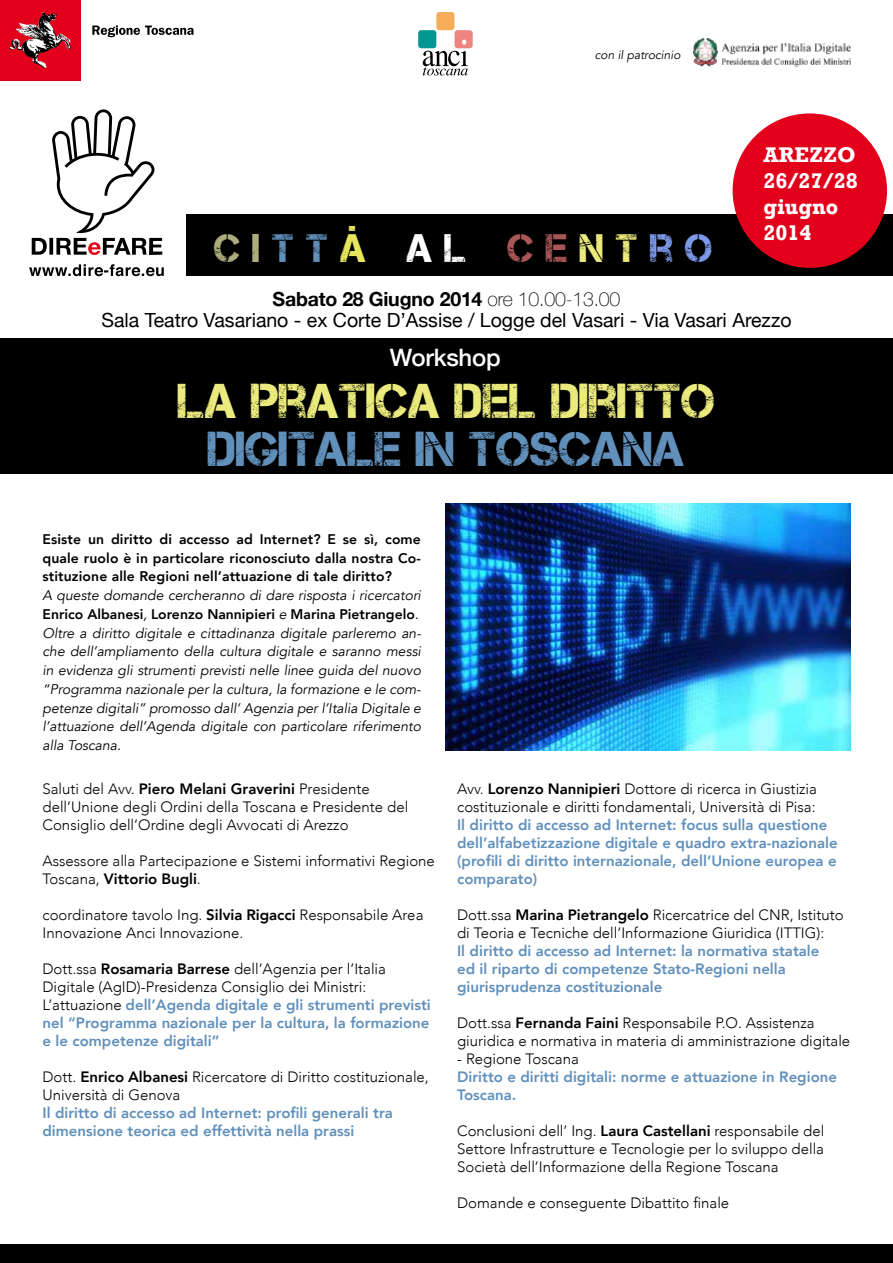
<style>
.page{position:relative;width:893px;height:1263px;background:#fff}
.page>*{position:absolute;margin:0;border:0;box-sizing:border-box;transform-origin:0 0}
.t1{font:48.75px "Captureit";color:#ebeb7d}
.t2{font:48.75px "Captureit";color:#6190bb}
.t3{font:39.75px "Captureit";letter-spacing:.3em;color:#adad7d}
.t4{font:500 24px "Helvetica Neue";letter-spacing:-.01em;color:#fff}
.t5{font:700 21.75px/26.1px "Rockwell";color:#fff}
.t6{font:19.5px/21px "Helvetica Neue";color:#000;text-align:center}
.t7{font:300 15px/18px "Avenir";color:#000}
.t8{font:800 15px/18px "Avenir";color:#6190bb}
.t9{font:italic 13.95px/18.8px "Avenir";color:#000}
.t10{font:800 13.95px/18.8px "Avenir";letter-spacing:.01em;color:#000;text-align:justify}
.t11{font:italic 12px "Avenir";color:#000}
.s1{color:#6190bb}
.s2{color:#e6e65c}
.s3{color:#fff}
.s4{color:#ab5757}
.s5{color:#ebeb7d}
.s6{color:#7d99eb}
.s7{font-weight:700}
.s8{font-weight:100}
.s9{font-weight:800;font-style:normal}
.s10{font-weight:800}
.s11{font-weight:300;color:#000}
.s12{color:#000}
</style>
<div class="page">
<div style="left:0;top:338px;width:893px;height:136px;background:#000"></div>
<div style="left:0;top:1244px;width:893px;height:19px;background:#000"></div>
<svg style="left:32px;top:109px;width:130px;height:146px"></svg>
<svg style="left:29px;top:264px;width:135px;height:12px"></svg>
<div style="left:186px;top:215px;width:707px;height:61px;background:#000"></div>
<div style="left:733px;top:113px;width:154px;height:155px;background:#e2001a;border-radius:50%"></div>
<div style="left:0;top:0;width:80px;height:80px;background:#e2001a"></div>
<img style="left:9px;top:11px;width:62px;height:58px">
<svg style="left:92px;top:25px;width:102px;height:12px"></svg>
<img style="left:693px;top:38px;width:157px;height:29px">
<img style="left:445px;top:503px;width:405px;height:247px">
<div style="left:436px;top:12px;width:18px;height:18px;background:#f6ac59;border-radius:3px"></div>
<div style="left:418px;top:30px;width:18px;height:18px;background:#009790;border-radius:3px"></div>
<svg style="left:423px;top:30px;width:50px;height:45px"></svg>
<p class="t11" style="left:595px;top:48px;width:87px">con il patrocinio</p>
<h2 class="t3" style="left:214px;top:226px;width:500px">CI<span class="s1">TT</span><span class="s2">À</span> <span class="s3">AL</span> <span class="s4">CE</span><span class="s5">NT</span><span class="s6">RO</span></h2>
<h3 class="t5" style="left:763px;top:142px;width:96px">AREZZO<br>26/27/28 giugno<br>2014</h3>
<h3 class="t6" style="left:101px;top:290px;width:692px"><span class="s7">Sabato 28 Giugno 2014</span> <span class="s8">ore 10.00-13.00<br></span>Sala Teatro Vasariano - ex Corte D’Assise / Logge del Vasari - Via Vasari Arezzo</h3>
<h3 class="t4" style="left:390px;top:338px;width:113px">Workshop</h3>
<h1 class="t1" style="left:178px;top:374px;width:539px">LA PRATICA DEL DIRITTO</h1>
<h1 class="t2" style="left:208px;top:422px;width:478px">DIGITALE IN TOSCANA</h1>
<p class="t10" style="left:43px;top:530px;width:380px">Esiste un diritto di accesso ad Internet? E se sì, come quale ruolo è in particolare riconosciuto dalla nostra Co&shy;stituzione alle Regioni nell’attuazione di tale diritto?</p>
<p class="t9" style="left:43px;top:586px;width:380px">A queste domande cercheranno di dare risposta i ricercatori <span class="s9">Enrico Albanesi</span>, <span class="s9">Lorenzo Nannipieri</span> e <span class="s9">Marina Pietrangelo</span>.<br>Oltre a diritto digitale e cittadinanza digitale parleremo an&shy;che dell’ampliamento della cultura digitale e saranno messi in evidenza gli strumenti previsti nelle linee guida del nuovo “Programma nazionale per la cultura, la formazione e le com&shy;petenze digitali” promosso dall’ Agenzia per l’Italia Digitale e l’attuazione dell’Agenda digitale con particolare riferimento alla Toscana.</p>
<p class="t7" style="left:43px;top:780px;width:367px">Saluti del Avv. <span class="s10">Piero Melani Graverini</span> Presidente dell’Unione degli Ordini della Toscana e Presidente del<br>Consiglio dell’Ordine degli Avvocati di Arezzo</p>
<p class="t7" style="left:43px;top:852px;width:394px">Assessore alla Partecipazione e Sistemi informativi Regione<br>Toscana, <span class="s10">Vittorio Bugli</span>.</p>
<p class="t7" style="left:43px;top:906px;width:382px">coordinatore tavolo Ing. <span class="s10">Silvia Rigacci</span> Responsabile Area<br>Innovazione Anci Innovazione.</p>
<p class="t8" style="left:43px;top:960px;width:390px"><span class="s11">Dott.ssa</span> <span class="s12">Rosamaria Barrese</span> <span class="s11">dell’Agenzia per l’Italia Digitale (AgID)-Presidenza Consiglio dei Ministri:<br>L’attuazione</span> dell’Agenda digitale e gli strumenti previsti nel “Programma nazionale per la cultura, la formazione e le competenze digitali”</p>
<p class="t7" style="left:43px;top:1068px;width:388px">Dott. <span class="s10">Enrico Albanesi</span> Ricercatore di Diritto costituzionale,<br>Università di Genova</p>
<p class="t8" style="left:43px;top:1104px;width:352px">Il diritto di accesso ad Internet: profili generali tra dimensione teorica ed effettività nella prassi</p>
<p class="t7" style="left:457px;top:780px;width:361px">Avv. <span class="s10">Lorenzo Nannipieri</span> Dottore di ricerca in Giustizia costituzionale e diritti fondamentali, Università di Pisa:</p>
<p class="t8" style="left:457px;top:816px;width:382px">Il diritto di accesso ad Internet: focus sulla questione dell’alfabetizzazione digitale e quadro extra-nazionale (profili di diritto internazionale, dell’Unione europea e comparato)</p>
<p class="t7" style="left:457px;top:906px;width:388px">Dott.ssa <span class="s10">Marina Pietrangelo</span> Ricercatrice del CNR, Istituto di Teoria e Tecniche dell’Informazione Giuridica (ITTIG):</p>
<p class="t8" style="left:457px;top:942px;width:364px">Il diritto di accesso ad Internet: la normativa statale ed il riparto di competenze Stato-Regioni nella giurisprudenza costituzionale</p>
<p class="t7" style="left:457px;top:1014px;width:395px">Dott.ssa <span class="s10">Fernanda Faini</span> Responsabile P.O. Assistenza giuridica e normativa in materia di amministrazione digitale</p>
<p class="t7" style="left:457px;top:1050px;width:123px">- Regione Toscana</p>
<p class="t8" style="left:457px;top:1068px;width:381px">Diritto e diritti digitali: norme e attuazione in Regione<br>Toscana.</p>
<p class="t7" style="left:457px;top:1122px;width:369px;text-align:justify">Conclusioni dell’ Ing. <span class="s10">Laura Castellani</span> responsabile del Settore Infrastrutture e Tecnologie per lo sviluppo della Società dell’Informazione della Regione Toscana</p>
<p class="t7" style="left:457px;top:1194px;width:274px">Domande e conseguente Dibattito finale</p>
</div>
